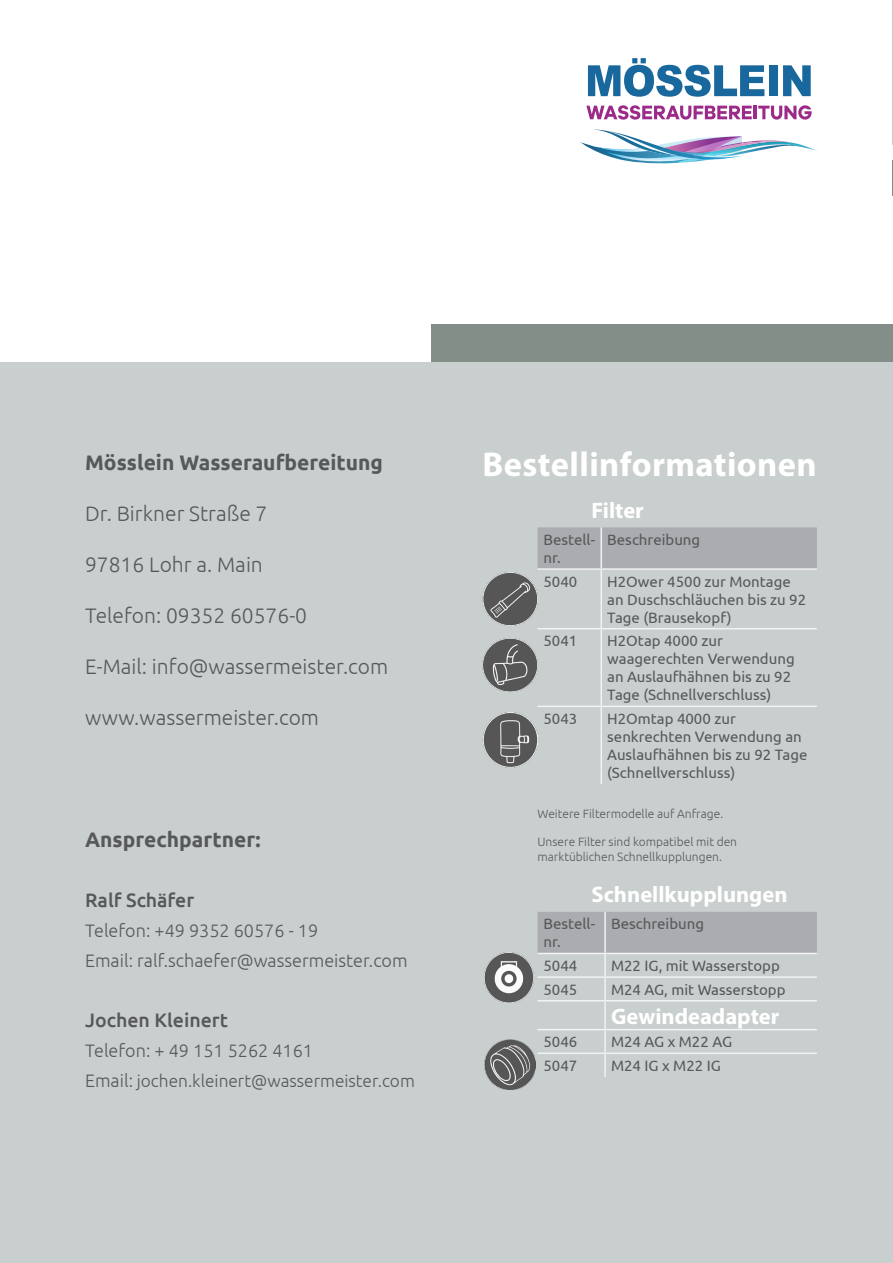
<style>
.page{position:relative;width:893px;height:1263px;background:#fff}
.page>*{position:absolute;margin:0;border:0;box-sizing:border-box;transform-origin:0 0}
.Einf__Abs{font:700 34.5px "Myriad Pro";letter-spacing:.01em;color:#fff}
.Einf__Abs-2{font:700 22.5px "Myriad Pro";color:#fff}
.Einf__Abs-3{font:300 21px "Ubuntu";color:#57585a}
.Einf__Abs-4{font:700 21px "Ubuntu";color:#57585a}
.Einf__Abs-5{font:500 19.5px "Ubuntu";color:#57585a}
.Einf__Abs-6{font:300 18px "Ubuntu";color:#57585a}
.Einf__Abs-7{font:300 17.25px "Ubuntu";color:#57585a}
.Einf__Abs-8{font:15px/18px "Ubuntu";color:#57585a}
.Einf__Abs-9{font:300 12px/14.4px "Ubuntu";color:#57585a}
.s1{font-size:18px}
</style>
<div class="page">
<div style="left:0;top:363px;width:892px;height:900px;background:#c9cfce"></div>
<div style="left:431px;top:325px;width:461px;height:37px;background:#848e89"></div>
<hr style="left:892px;top:160px;width:1px;height:35px;background:#848e89">
<hr style="left:892px;top:0;width:1px;height:145px;background:#c9cfce">
<div style="left:537px;top:527px;width:280px;height:41px;background:#abacb0"></div>
<hr style="left:600px;top:527px;width:2px;height:41px;background:#f2f3f4">
<hr style="left:537px;top:568px;width:64px;height:2px;background:#f2f3f4">
<hr style="left:601px;top:568px;width:216px;height:2px;background:#f2f3f4">
<hr style="left:600px;top:570px;width:2px;height:58px;background:#f2f3f4">
<hr style="left:537px;top:628px;width:64px;height:1px;background:#f2f3f4">
<hr style="left:601px;top:628px;width:216px;height:1px;background:#f2f3f4">
<hr style="left:600px;top:629px;width:2px;height:77px;background:#f2f3f4">
<hr style="left:537px;top:706px;width:64px;height:1px;background:#f2f3f4">
<hr style="left:601px;top:706px;width:216px;height:1px;background:#f2f3f4">
<hr style="left:600px;top:707px;width:2px;height:77px;background:#f2f3f4">
<div style="left:537px;top:912px;width:280px;height:41px;background:#abacb0"></div>
<hr style="left:604px;top:912px;width:2px;height:41px;background:#f2f3f4">
<hr style="left:537px;top:953px;width:68px;height:1px;background:#f2f3f4">
<hr style="left:605px;top:953px;width:212px;height:1px;background:#f2f3f4">
<hr style="left:604px;top:954px;width:2px;height:22px;background:#f2f3f4">
<hr style="left:537px;top:976px;width:68px;height:2px;background:#f2f3f4">
<hr style="left:605px;top:976px;width:212px;height:2px;background:#f2f3f4">
<hr style="left:604px;top:978px;width:2px;height:22px;background:#f2f3f4">
<hr style="left:537px;top:1000px;width:68px;height:1px;background:#f2f3f4">
<hr style="left:605px;top:1000px;width:212px;height:1px;background:#f2f3f4">
<hr style="left:604px;top:1001px;width:2px;height:28px;background:#f2f3f4">
<hr style="left:537px;top:1029px;width:68px;height:1px;background:#f2f3f4">
<hr style="left:605px;top:1029px;width:212px;height:1px;background:#f2f3f4">
<hr style="left:604px;top:1030px;width:2px;height:22px;background:#f2f3f4">
<hr style="left:537px;top:1052px;width:68px;height:2px;background:#f2f3f4">
<hr style="left:605px;top:1052px;width:212px;height:2px;background:#f2f3f4">
<hr style="left:604px;top:1054px;width:2px;height:23px;background:#f2f3f4">
<img style="left:484px;top:953px;width:50px;height:49px">
<img style="left:482px;top:572px;width:55px;height:54px">
<img style="left:482px;top:638px;width:55px;height:54px">
<img style="left:484px;top:1039px;width:51px;height:50px">
<img style="left:483px;top:713px;width:54px;height:55px">
<svg style="left:588px;top:58px;width:176px;height:39px"></svg>
<div style="left:769px;top:65px;width:9px;height:31px;background:#19689d"></div>
<svg style="left:783px;top:65px;width:28px;height:31px"></svg>
<svg style="left:580px;top:105px;width:237px;height:59px"></svg>
<p class="Einf__Abs-4" style="left:85px;top:450px;width:299px">Mösslein Wasseraufbereitung</p>
<p class="Einf__Abs-3" style="left:85px;top:501px;width:184px">Dr. Birkner Straße 7</p>
<p class="Einf__Abs-3" style="left:85px;top:552px;width:179px">97816 Lohr a. Main</p>
<p class="Einf__Abs-3" style="left:85px;top:603px;width:223px">Telefon: 09352 60576-0</p>
<p class="Einf__Abs-3" style="left:85px;top:654px;width:305px">E-Mail: info@wassermeister.com</p>
<p class="Einf__Abs-3" style="left:85px;top:705px;width:235px">www.wassermeister.com</p>
<p class="Einf__Abs-4" style="left:85px;top:827px;width:177px">Ansprechpartner:</p>
<p class="Einf__Abs-5" style="left:85px;top:888px;width:111px">Ralf Schäfer</p>
<p class="Einf__Abs-6" style="left:85px;top:920px;width:235px">Telefon: +49 9352 60576 - 19</p>
<p class="Einf__Abs-6" style="left:85px;top:950px;width:324px">Email: ralf.schaefer@wassermeister.com</p>
<p class="Einf__Abs-5" style="left:85px;top:1008px;width:144px">Jochen Kleinert</p>
<p class="Einf__Abs-6" style="left:85px;top:1040px;width:229px">Telefon: + 49 151 5262 4161</p>
<p class="Einf__Abs-7" style="left:85px;top:1071px;width:331px"><span class="s1">Email:</span> jochen.kleinert@wassermeister.com</p>
<p class="Einf__Abs" style="left:482px;top:442px;width:336px">Bestellinformationen</p>
<p class="Einf__Abs-2" style="left:591px;top:496px;width:54px">Filter</p>
<p class="Einf__Abs-8" style="left:543px;top:530px;width:53px">Bestell&shy;nr.</p>
<p class="Einf__Abs-8" style="left:607px;top:530px;width:94px">Beschreibung</p>
<p class="Einf__Abs-8" style="left:543px;top:572px;width:35px">5040</p>
<p class="Einf__Abs-8" style="left:607px;top:572px;width:200px">H2Ower 4500 zur Montage an Duschschläuchen bis zu 92<br>Tage (Brausekopf)</p>
<p class="Einf__Abs-8" style="left:543px;top:631px;width:35px">5041</p>
<p class="Einf__Abs-8" style="left:607px;top:631px;width:189px">H2Otap 4000 zur waagerechten Verwendung an Auslaufhähnen bis zu 92<br>Tage (Schnellverschluss)</p>
<p class="Einf__Abs-8" style="left:543px;top:709px;width:35px">5043</p>
<p class="Einf__Abs-8" style="left:607px;top:709px;width:202px">H2Omtap 4000 zur senkrechten Verwendung an<br>Auslaufhähnen bis zu 92 Tage (Schnellverschluss)</p>
<p class="Einf__Abs-9" style="left:537px;top:806px;width:187px">Weitere Filtermodelle auf Anfrage.</p>
<p class="Einf__Abs-9" style="left:537px;top:835px;width:201px">Unsere Filter sind kompatibel mit den marktüblichen Schnellkupplungen.</p>
<p class="Einf__Abs-2" style="left:591px;top:880px;width:198px">Schnellkupplungen</p>
<p class="Einf__Abs-8" style="left:543px;top:915px;width:53px">Bestell&shy;nr.</p>
<p class="Einf__Abs-8" style="left:611px;top:915px;width:94px">Beschreibung</p>
<p class="Einf__Abs-8" style="left:543px;top:956px;width:35px">5044</p>
<p class="Einf__Abs-8" style="left:611px;top:956px;width:170px">M22 IG, mit Wasserstopp</p>
<p class="Einf__Abs-8" style="left:543px;top:980px;width:35px">5045</p>
<p class="Einf__Abs-8" style="left:611px;top:980px;width:176px">M24 AG, mit Wasserstopp</p>
<p class="Einf__Abs-2" style="left:611px;top:1001px;width:170px">Gewindeadapter</p>
<p class="Einf__Abs-8" style="left:543px;top:1032px;width:35px">5046</p>
<p class="Einf__Abs-8" style="left:611px;top:1032px;width:122px">M24 AG x M22 AG</p>
<p class="Einf__Abs-8" style="left:543px;top:1056px;width:35px">5047</p>
<p class="Einf__Abs-8" style="left:611px;top:1056px;width:111px">M24 IG x M22 IG</p>
</div>
